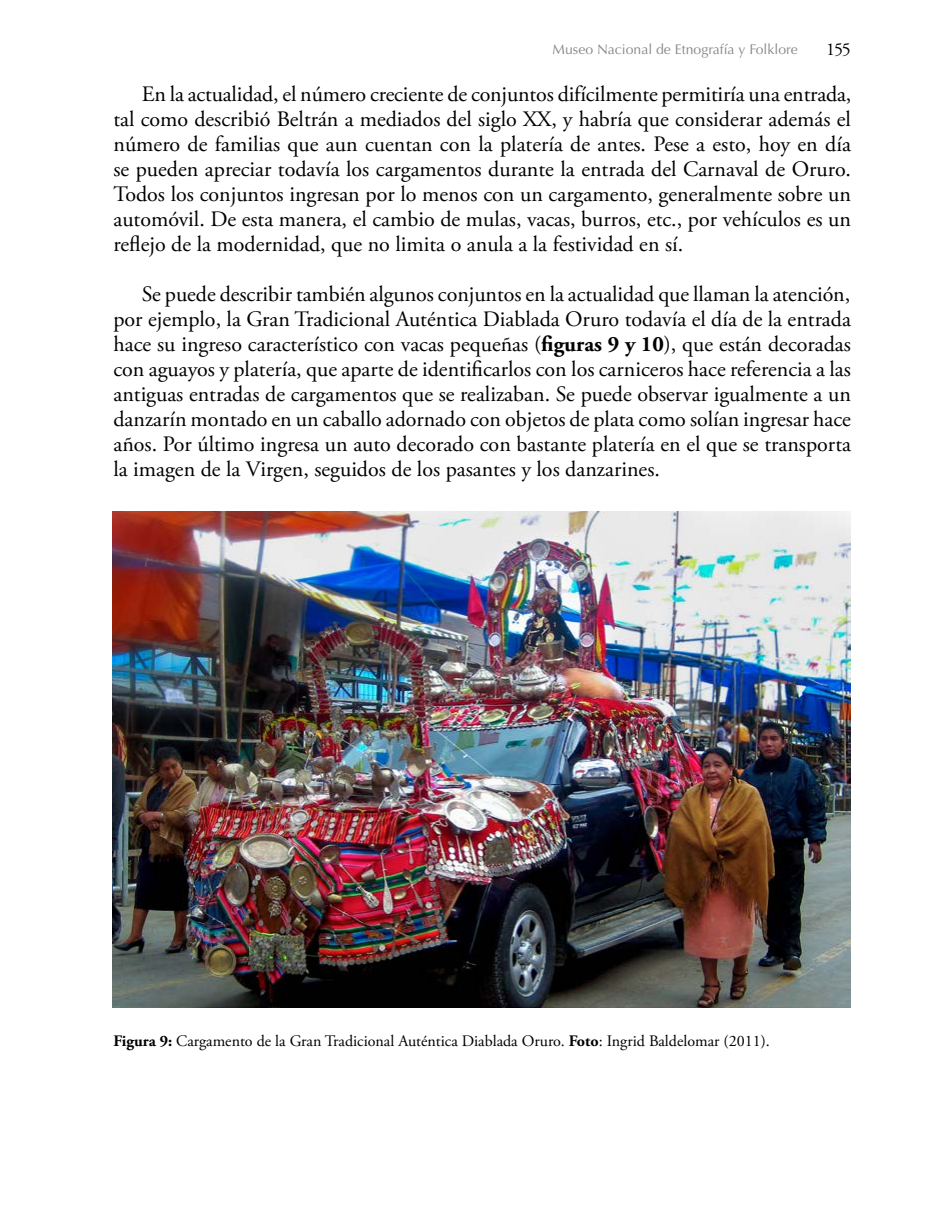
<style>
.page{position:relative;width:936px;height:1219px;background:#fff}
.page>*{position:absolute;margin:0;border:0;box-sizing:border-box;transform-origin:0 0}
.t1{font:22px/25px "Adobe Garamond Pro";color:#000;text-align:justify}
.t2{font:18px "Adobe Garamond Pro";color:#000}
.t3{font:16px "Adobe Garamond Pro";color:#000}
.t4{font:14px "Optima LT Std";color:#878787}
.s1{font-weight:700}
</style>
<div class="page">
<img style="left:112px;top:511px;width:738px;height:497px">
<p class="t4" style="left:552px;top:41px;width:247px">Museo Nacional de Etnografía y Folklore</p>
<p class="t2" style="left:826px;top:38px;width:26px">155</p>
<p class="t1" style="left:113px;top:82px;width:739px;text-indent:28px">En la actualidad, el número creciente de conjuntos difícilmente permitiría una entrada, tal como describió Beltrán a mediados del siglo XX, y habría que considerar además el número de familias que aun cuentan con la platería de antes. Pese a esto, hoy en día se pueden apreciar todavía los cargamentos durante la entrada del Carnaval de Oruro.<br>Todos los conjuntos ingresan por lo menos con un cargamento, generalmente sobre un automóvil. De esta manera, el cambio de mulas, vacas, burros, etc., por vehículos es un reflejo de la modernidad, que no limita o anula a la festividad en sí.</p>
<p class="t1" style="left:113px;top:282px;width:739px;text-indent:28px">Se puede describir también algunos conjuntos en la actualidad que llaman la atención, por ejemplo, la Gran Tradicional Auténtica Diablada Oruro todavía el día de la entrada hace su ingreso característico con vacas pequeñas (<span class="s1">figuras 9 y 10</span>), que están decoradas con aguayos y platería, que aparte de identificarlos con los carniceros hace referencia a las antiguas entradas de cargamentos que se realizaban. Se puede observar igualmente a un danzarín montado en un caballo adornado con objetos de plata como solían ingresar hace años. Por último ingresa un auto decorado con bastante platería en el que se transporta la imagen de la Virgen, seguidos de los pasantes y los danzarines.</p>
<p class="t3" style="left:113px;top:1031px;width:657px"><span class="s1">Figura 9:</span> Cargamento de la Gran Tradicional Auténtica Diablada Oruro. <span class="s1">Foto</span>: Ingrid Baldelomar (2011).</p>
</div>
